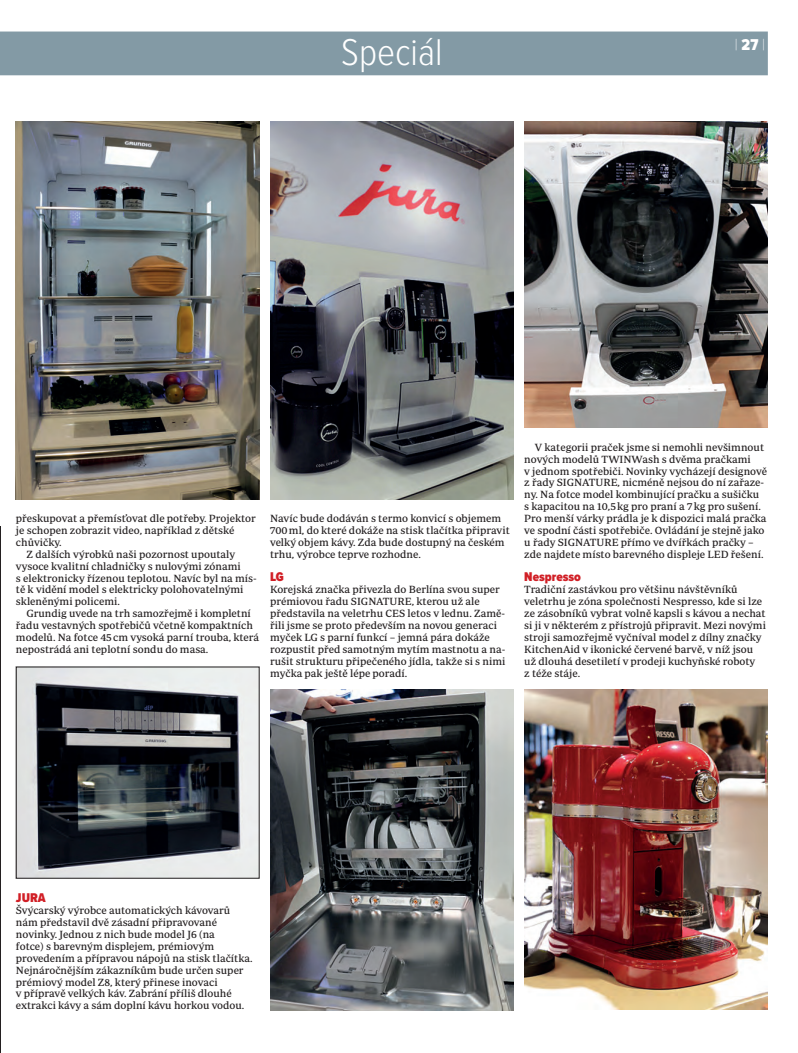
<style>
.page{position:relative;width:798px;height:1053px;background:#fff}
.page>*{position:absolute;margin:0;border:0;box-sizing:border-box;transform-origin:0 0}
.t1{font:300 38.62px "Proxima Nova Cond";color:#fff}
.t2{font:100 16.25px "Proxima Nova Cond";color:#fff;scale:.96 1}
.t3{font:900 13.12px "Proxima Nova Cond";color:#d11f26}
.t4{font:10.62px/11.9px "Periodico Text";color:#231f20}
.s1{font-weight:900}
</style>
<div class="page">
<div style="left:0;top:32px;width:767px;height:43px;background:#839aa5"></div>
<hr style="left:0;top:526px;width:1px;height:526px;background:#231f20">
<img style="left:16px;top:121px;width:243px;height:378px">
<img style="left:18px;top:668px;width:239px;height:208px">
<img style="left:270px;top:121px;width:243px;height:378px">
<img style="left:270px;top:689px;width:243px;height:321px">
<img style="left:524px;top:121px;width:243px;height:306px">
<img style="left:524px;top:689px;width:243px;height:320px">
<h1 class="t1" style="left:341px;top:29px;width:103px">Speciál</h1>
<h2 class="t2" style="left:734px;top:35px;width:33px">| <span class="s1">27</span> |</h2>
<p class="t4" style="left:16px;top:512px;width:241px">přeskupovat a přemísťovat dle potřeby. Projektor</p>
<p class="t4" style="left:16px;top:524px;width:220px">je schopen zobrazit video, například z dětské</p>
<p class="t4" style="left:16px;top:536px;width:47px">chůvičky.</p>
<p class="t4" style="left:27px;top:548px;width:210px">Z dalších výrobků naši pozornost upoutaly</p>
<p class="t4" style="left:16px;top:560px;width:226px">vysoce kvalitní chladničky s nulovými zónami</p>
<p class="t4" style="left:16px;top:571px;width:242px">s elektronicky řízenou teplotou. Navíc byl na mís-</p>
<p class="t4" style="left:16px;top:583px;width:229px">tě k vidění model s elektricky polohovatelnými</p>
<p class="t4" style="left:16px;top:595px;width:105px">skleněnými policemi.</p>
<p class="t4" style="left:27px;top:607px;width:226px">Grundig uvede na trh samozřejmě i kompletní</p>
<p class="t4" style="left:16px;top:619px;width:238px">řadu vestavných spotřebičů včetně kompaktních</p>
<p class="t4" style="left:16px;top:631px;width:245px">modelů. Na fotce 45cm vysoká parní trouba, která</p>
<p class="t4" style="left:16px;top:643px;width:194px">nepostrádá ani teplotní sondu do masa.</p>
<p class="t4" style="left:270px;top:512px;width:241px">Navíc bude dodáván s termo konvicí s objemem 700ml, do které dokáže na stisk tlačítka připravit velký objem kávy. Zda bude dostupný na českém trhu, výrobce teprve rozhodne.</p>
<p class="t3" style="left:270px;top:569px;width:15px">LG</p>
<p class="t4" style="left:270px;top:583px;width:237px">Korejská značka přivezla do Berlína svou super prémiovou řadu SIGNATURE, kterou už ale představila na veletrhu CES letos v lednu. Zamě&shy;řili jsme se proto především na novou generaci myček LG s parní funkcí – jemná pára dokáže rozpustit před samotným mytím mastnotu a na&shy;rušit strukturu připečeného jídla, takže si s nimi myčka pak ještě lépe poradí.</p>
<p class="t4" style="left:524px;top:441px;width:244px;text-indent:11px">V kategorii praček jsme si nemohli nevšimnout nových modelů TWINWash s dvěma pračkami<br>v jednom spotřebiči. Novinky vycházejí designově z řady SIGNATURE, nicméně nejsou do ní zařaze&shy;ny. Na fotce model kombinující pračku a sušičku<br>s kapacitou na 10,5kg pro praní a 7kg pro sušení.<br>Pro menší várky prádla je k dispozici malá pračka ve spodní části spotřebiče. Ovládání je stejně jako u řady SIGNATURE přímo ve dvířkách pračky – zde najdete místo barevného displeje LED řešení.</p>
<p class="t3" style="left:524px;top:569px;width:58px">Nespresso</p>
<p class="t4" style="left:524px;top:583px;width:243px">Tradiční zastávkou pro většinu návštěvníků veletrhu je zóna společnosti Nespresso, kde si lze ze zásobníků vybrat volně kapsli s kávou a nechat si ji v některém z přístrojů připravit. Mezi novými stroji samozřejmě vyčníval model z dílny značky KitchenAid v ikonické červené barvě, v níž jsou už dlouhá desetiletí v prodeji kuchyňské roboty<br>z téže stáje.</p>
<p class="t3" style="left:16px;top:890px;width:31px">JURA</p>
<p class="t4" style="left:16px;top:904px;width:238px">Švýcarský výrobce automatických kávovarů nám představil dvě zásadní připravované novinky. Jednou z nich bude model J6 (na<br>fotce) s barevným displejem, prémiovým provedením a přípravou nápojů na stisk tlačítka.<br>Nejnáročnějším zákazníkům bude určen super prémiový model Z8, který přinese inovaci<br>v přípravě velkých káv. Zabrání příliš dlouhé extrakci kávy a sám doplní kávu horkou vodou.</p>
</div>
